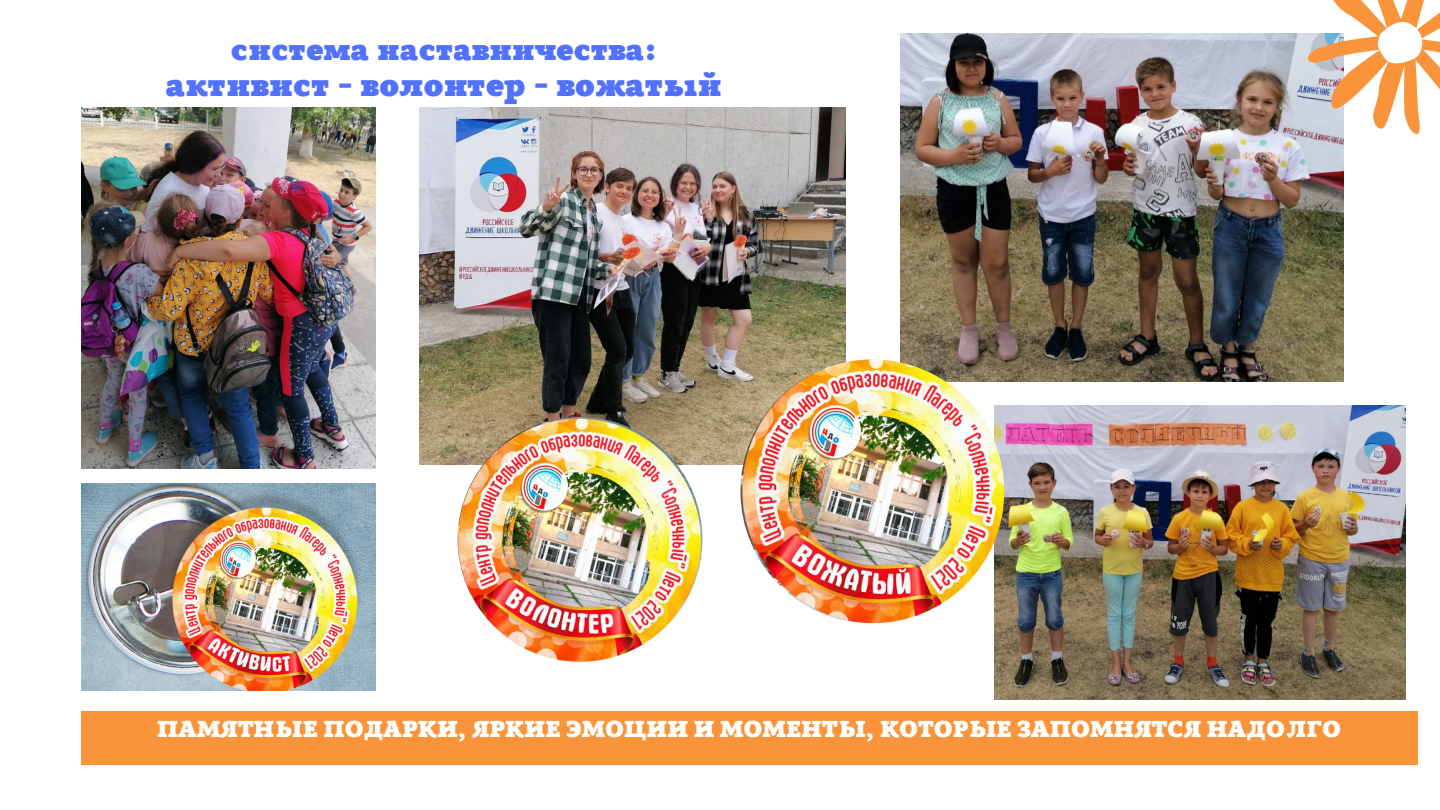
<style>
.page{position:relative;width:1440px;height:810px;background:#fff}
.page>*{position:absolute;margin:0;border:0;box-sizing:border-box;transform-origin:0 0}
.t1{font:900 35.8px "Anaphora";color:#5271ff}
.t2{font:900 33.8px "Anaphora";color:#5271ff}
.t3{font:900 24px "Anaphora";color:#fff}
</style>
<div class="page">
<div style="left:81px;top:711px;width:1337px;height:54px;background:#f9943b"></div>
<img style="left:81px;top:483px;width:295px;height:208px">
<img style="left:900px;top:34px;width:444px;height:348px">
<img style="left:994px;top:405px;width:411px;height:295px">
<img style="left:419px;top:108px;width:427px;height:357px">
<img style="left:740px;top:359px;width:264px;height:264px;border-radius:50%">
<img style="left:458px;top:417px;width:244px;height:245px;border-radius:50%">
<svg style="left:1307px;top:0;width:133px;height:135px"></svg>
<img style="left:81px;top:108px;width:295px;height:361px">
<p class="t2" style="left:231px;top:35px;width:428px">система наставничества:</p>
<p class="t1" style="left:166px;top:69px;width:558px">активист - волонтер - вожатый</p>
<p class="t3" style="left:157px;top:719px;width:1186px">ПАМЯТНЫЕ ПОДАРКИ, ЯРКИЕ ЭМОЦИИ И МОМЕНТЫ, КОТОРЫЕ ЗАПОМНЯТСЯ НАДОЛГО</p>
</div>
